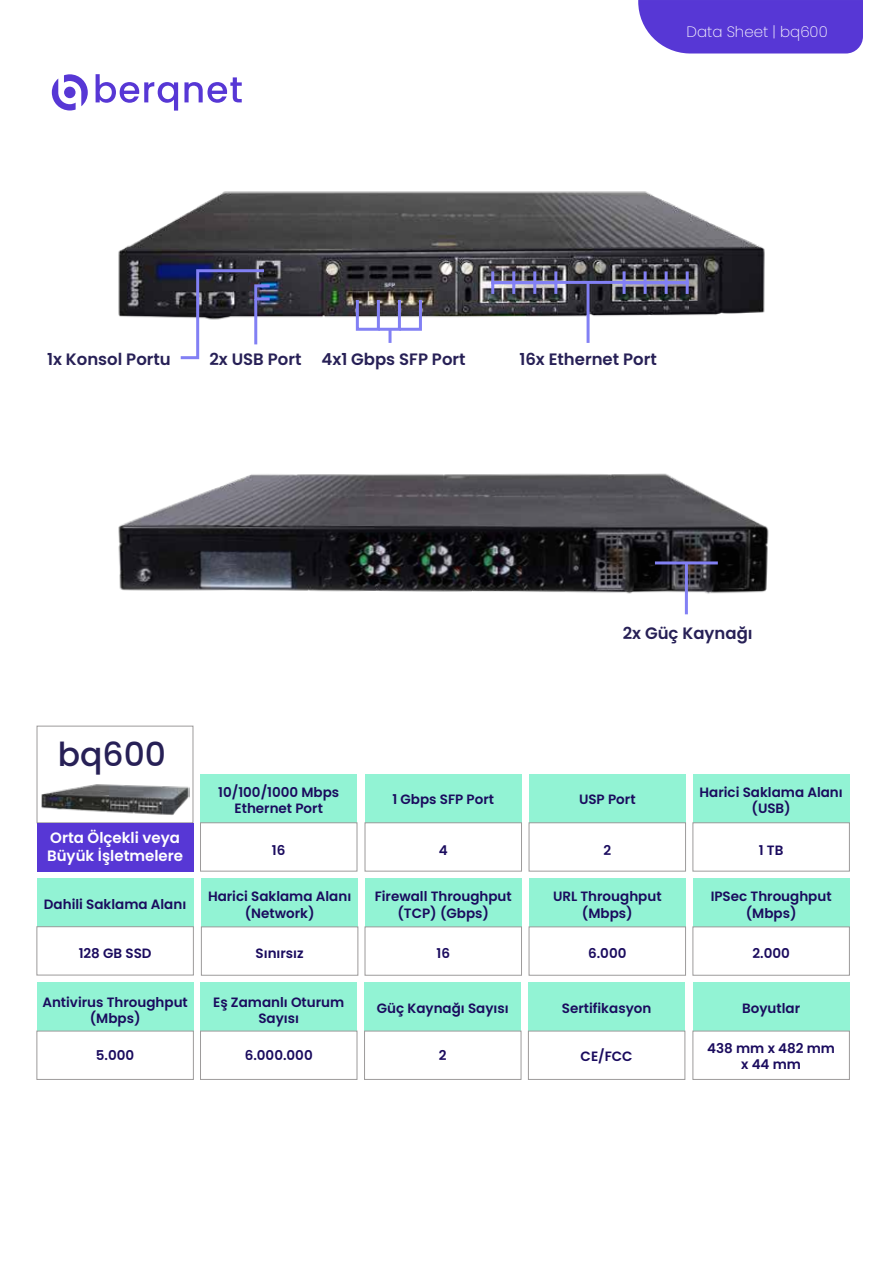
<style>
.page{position:relative;width:893px;height:1263px;background:#fff}
.page>*{position:absolute;margin:0;border:0;box-sizing:border-box;transform-origin:0 0}
.t1{font:500 33px "Poppins";color:#272056}
.t2{font:600 16.5px "Poppins";color:#272056}
.t3{font:600 15px/18px "Poppins";color:#fff}
.t4{font:200 15px "Poppins";color:#fff}
.t5{font:600 13.5px/16.2px "Poppins";color:#1a0b5e;text-align:center}
</style>
<div class="page">
<img style="left:51px;top:74px;width:714px;height:230px">
<img style="left:88px;top:304px;width:681px;height:426px">
<svg style="left:178px;top:268px;width:95px;height:93px"></svg>
<svg style="left:490px;top:268px;width:69px;height:29px;background:#64627f"></svg>
<svg style="left:621px;top:268px;width:69px;height:29px;background:#4c4c66"></svg>
<hr style="left:254px;top:299px;width:3px;height:45px;background:#8280f4">
<hr style="left:587px;top:283px;width:3px;height:60px;background:#8280f4">
<hr style="left:556px;top:281px;width:69px;height:3px;background:#8280f4">
<svg style="left:354px;top:297px;width:69px;height:35px"></svg>
<hr style="left:389px;top:329px;width:3px;height:14px;background:#8280f4">
<hr style="left:685px;top:563px;width:3px;height:51px;background:#8280f4">
<div style="left:37px;top:726px;width:156px;height:97px;border:1px solid #9d9b9b"></div>
<div style="left:200px;top:774px;width:157px;height:49px;background:#92f3d4"></div>
<div style="left:365px;top:774px;width:156px;height:49px;background:#92f3d4"></div>
<div style="left:529px;top:774px;width:156px;height:49px;background:#92f3d4"></div>
<div style="left:693px;top:774px;width:156px;height:49px;background:#92f3d4"></div>
<div style="left:201px;top:878px;width:157px;height:49px;background:#92f3d4"></div>
<div style="left:365px;top:878px;width:156px;height:49px;background:#92f3d4"></div>
<div style="left:529px;top:878px;width:156px;height:49px;background:#92f3d4"></div>
<div style="left:693px;top:878px;width:156px;height:49px;background:#92f3d4"></div>
<div style="left:37px;top:823px;width:156px;height:48px;background:#5737d5"></div>
<div style="left:200px;top:983px;width:157px;height:48px;background:#92f3d4"></div>
<div style="left:200px;top:1031px;width:157px;height:48px;border:1px solid #9d9b9b"></div>
<div style="left:365px;top:983px;width:156px;height:48px;background:#92f3d4"></div>
<div style="left:364px;top:1031px;width:157px;height:48px;border:1px solid #9d9b9b"></div>
<div style="left:528px;top:983px;width:157px;height:48px;background:#92f3d4"></div>
<div style="left:528px;top:1031px;width:157px;height:48px;border:1px solid #9d9b9b"></div>
<div style="left:693px;top:983px;width:156px;height:48px;background:#92f3d4"></div>
<div style="left:693px;top:1031px;width:157px;height:48px;border:1px solid #9d9b9b"></div>
<div style="left:37px;top:983px;width:156px;height:48px;background:#92f3d4"></div>
<div style="left:37px;top:1031px;width:157px;height:48px;border:1px solid #9d9b9b"></div>
<svg style="left:638px;top:0;width:225px;height:54px;background:#6244d7"></svg>
<hr style="left:655px;top:561px;width:63px;height:3px;background:#8280f4">
<img style="left:41px;top:784px;width:149px;height:31px">
<div style="left:37px;top:878px;width:156px;height:49px;background:#92f3d4"></div>
<div style="left:37px;top:926px;width:157px;height:49px;border:1px solid #9d9b9b"></div>
<svg style="left:52px;top:74px;width:36px;height:36px"></svg>
<svg style="left:96px;top:74px;width:82px;height:37px"></svg>
<svg style="left:184px;top:77px;width:58px;height:26px"></svg>
<p class="t4" style="left:686px;top:23px;width:143px">Data Sheet | bq600</p>
<p class="t2" style="left:47px;top:349px;width:125px">1x Konsol Portu</p>
<p class="t2" style="left:209px;top:349px;width:258px">2x USB Port 4x1 Gbps SFP Port</p>
<p class="t2" style="left:519px;top:349px;width:139px">16x Ethernet Port</p>
<h1 class="t1" style="left:58px;top:736px;width:110px">bq600</h1>
<p class="t3" style="left:47px;top:829px;width:138px">Orta Ölçekli veya<br>Büyük İşletmelere</p>
<p class="t5" style="left:44px;top:896px;width:144px">Dahili Saklama Alanı</p>
<p class="t5" style="left:79px;top:945px;width:74px">128 GB SSD</p>
<p class="t5" style="left:42px;top:994px;width:147px">Antivirus Throughput (Mbps)</p>
<p class="t5" style="left:96px;top:1047px;width:40px">5.000</p>
<p class="t5" style="left:218px;top:784px;width:123px">10/100/1000 Mbps<br>Ethernet Port</p>
<p class="t5" style="left:272px;top:842px;width:15px">16</p>
<p class="t5" style="left:208px;top:889px;width:145px">Harici Saklama Alanı (Network)</p>
<p class="t5" style="left:256px;top:945px;width:50px">Sınırsız</p>
<p class="t5" style="left:213px;top:994px;width:133px">Eş Zamanlı Oturum<br>Sayısı</p>
<p class="t5" style="left:245px;top:1047px;width:69px">6.000.000</p>
<p class="t5" style="left:392px;top:791px;width:103px">1 Gbps SFP Port</p>
<p class="t5" style="left:439px;top:842px;width:10px">4</p>
<p class="t5" style="left:375px;top:889px;width:139px">Firewall Throughput (TCP) (Gbps)</p>
<p class="t5" style="left:436px;top:945px;width:15px">16</p>
<p class="t5" style="left:377px;top:1000px;width:133px">Güç Kaynağı Sayısı</p>
<p class="t5" style="left:439px;top:1047px;width:9px">2</p>
<p class="t2" style="left:623px;top:623px;width:131px">2x Güç Kaynağı</p>
<p class="t5" style="left:579px;top:791px;width:58px">USP Port</p>
<p class="t5" style="left:603px;top:842px;width:9px">2</p>
<p class="t5" style="left:553px;top:889px;width:110px">URL Throughput (Mbps)</p>
<p class="t5" style="left:588px;top:945px;width:40px">6.000</p>
<p class="t5" style="left:699px;top:784px;width:145px">Harici Saklama Alanı (USB)</p>
<p class="t5" style="left:759px;top:842px;width:26px">1 TB</p>
<p class="t5" style="left:711px;top:889px;width:122px">IPSec Throughput (Mbps)</p>
<p class="t5" style="left:752px;top:945px;width:39px">2.000</p>
<p class="t5" style="left:562px;top:1000px;width:91px">Sertifikasyon</p>
<p class="t5" style="left:742px;top:1000px;width:59px">Boyutlar</p>
<p class="t5" style="left:707px;top:1040px;width:129px">438 mm x 482 mm x 44 mm</p>
<p class="t5" style="left:581px;top:1048px;width:54px">CE/FCC</p>
</div>
